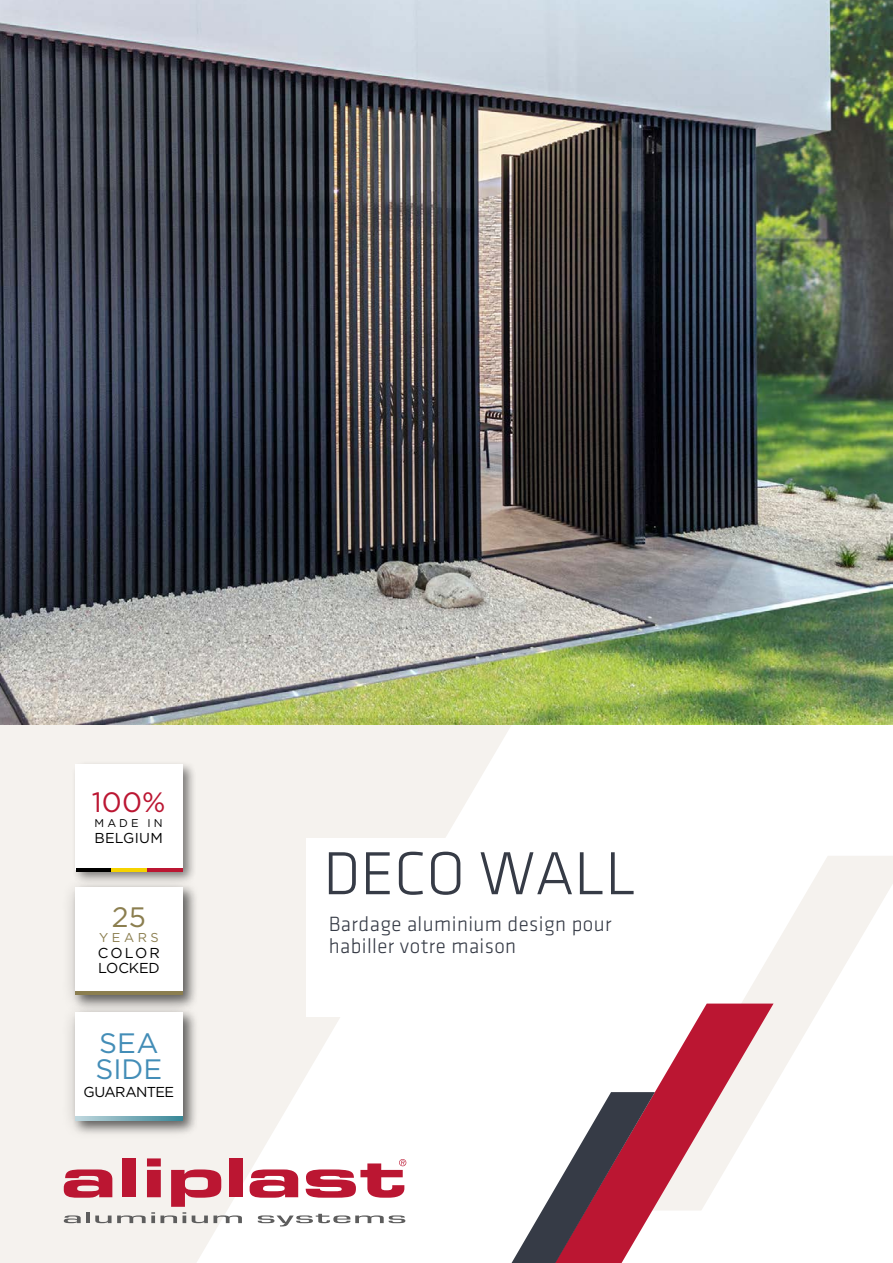
<style>
.page{position:relative;width:893px;height:1263px;background:#fff}
.page>*{position:absolute;margin:0;border:0;box-sizing:border-box;transform-origin:0 0}
.t1{font:63px "Klavika Light OSTF";color:#363b46}
.t2{font:28.05px/25.5px "Gotham";color:#438db7}
.t3{font:28.05px "Gotham";color:#bb1632}
.t4{font:28.05px "Gotham";color:#8b7e4f}
.t5{font:21.45px/22.5px "Klavika Light OSTF";letter-spacing:.02em;color:#363b46}
.t6{font:14.4px/14.1px "Gotham";letter-spacing:-.01em;color:#000}
.t7{font:14.4px "Gotham";letter-spacing:-.04em;color:#000}
.t8{font:14.4px "Gotham";letter-spacing:.02em;color:#000}
.t9{font:12.9px "Gotham";letter-spacing:.27em;color:#8b7e4f}
.t10{font:11.25px "Gotham";letter-spacing:.275em;color:#000}
</style>
<div class="page">
<img style="left:0;top:0;width:893px;height:725px">
<svg style="left:0;top:717px;width:516px;height:546px;fill:#f5f2ee"></svg>
<div style="left:306px;top:838px;width:476px;height:178px;background:#fff"></div>
<div style="left:229px;top:1158px;width:14px;height:39px;background:#bb1632"></div>
<svg style="left:250px;top:1169px;width:48px;height:29px"></svg>
<svg style="left:306px;top:1159px;width:100px;height:39px"></svg>
<svg style="left:64px;top:1158px;width:178px;height:65px;background:#daa3aa"></svg>
<svg style="left:258px;top:1214px;width:147px;height:12px"></svg>
<svg style="left:742px;top:856px;width:151px;height:231px"></svg>
<svg style="left:655px;top:1003px;width:118px;height:207px"></svg>
<svg style="left:512px;top:1092px;width:143px;height:171px"></svg>
<div style="left:60px;top:874px;width:142px;height:142px;background:#000;opacity:.25"></div>
<div style="left:75px;top:887px;width:108px;height:107px;background:#fff"></div>
<hr style="left:75px;top:991px;width:36px;height:3px;background:#8b7e4f">
<hr style="left:111px;top:991px;width:36px;height:3px;background:#8b7e4f">
<hr style="left:147px;top:991px;width:36px;height:3px;background:#8b7e4f">
<div style="left:72px;top:761px;width:125px;height:124px;background:#000;opacity:.5"></div>
<div style="left:75px;top:764px;width:107px;height:106px;background:#fff"></div>
<hr style="left:76px;top:868px;width:35px;height:4px;background:#000">
<hr style="left:111px;top:868px;width:36px;height:4px;background:#f6d300">
<hr style="left:147px;top:868px;width:36px;height:4px;background:#bb1632">
<div style="left:60px;top:999px;width:142px;height:142px;background:#000;opacity:.25"></div>
<div style="left:75px;top:1012px;width:108px;height:108px;background:#fff"></div>
<svg style="left:75px;top:1116px;width:108px;height:4px"></svg>
<h2 class="t3" style="left:92px;top:784px;width:75px">100%</h2>
<p class="t10" style="left:95px;top:815px;width:70px">MADE IN</p>
<p class="t8" style="left:94px;top:828px;width:70px">BELGIUM</p>
<h2 class="t4" style="left:112px;top:899px;width:36px">25</h2>
<p class="t9" style="left:99px;top:930px;width:61px">YEARS</p>
<p class="t6" style="left:98px;top:946px;width:63px">COLOR<br>LOCKED</p>
<h2 class="t2" style="left:95px;top:1030px;width:68px">SEA<br>SIDE</h2>
<p class="t7" style="left:84px;top:1083px;width:92px">GUARANTEE</p>
<h1 class="t1" style="left:323px;top:841px;width:315px">DECO WALL</h1>
<p class="t5" style="left:329px;top:912px;width:284px">Bardage aluminium design pour habiller votre maison</p>
</div>
